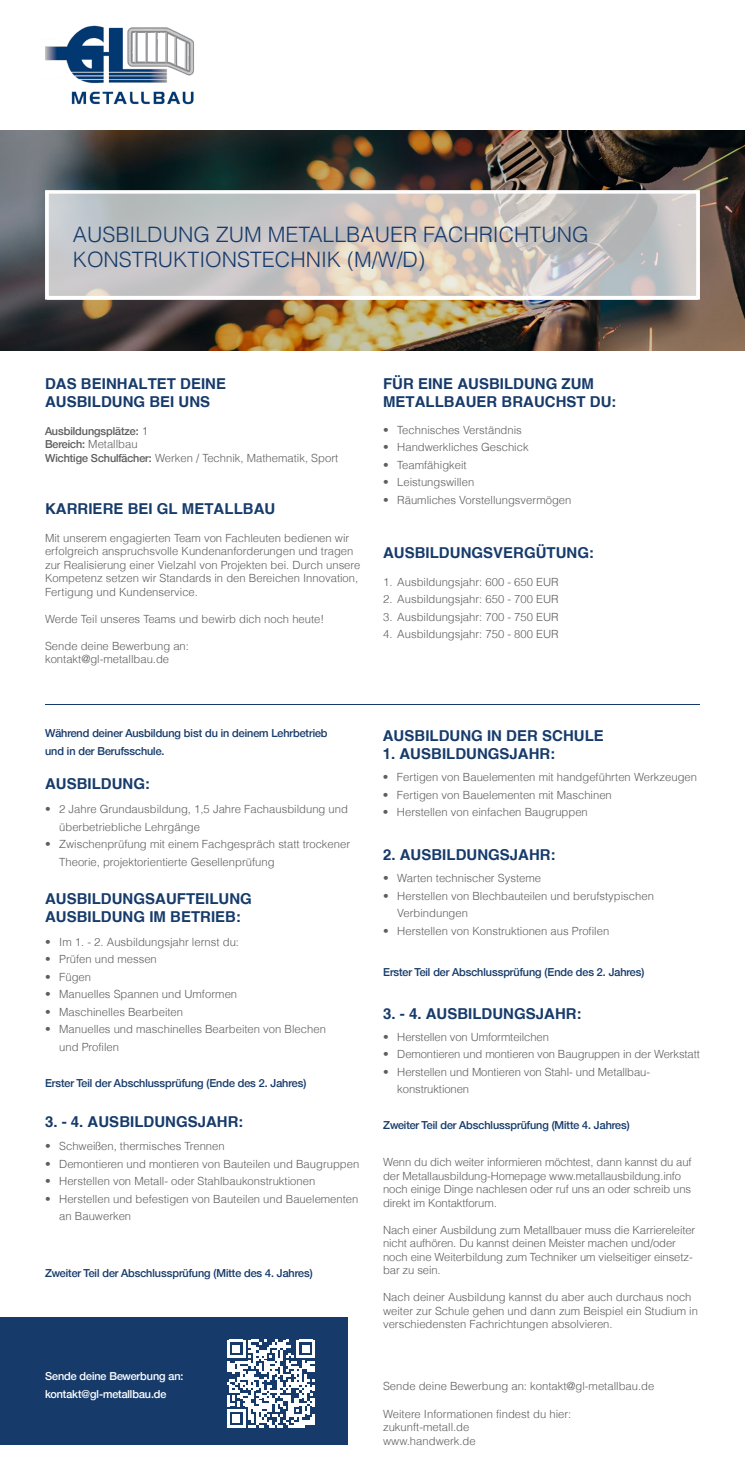
<style>
.page{position:relative;width:745px;height:1482px;background:#fff}
.page>*{position:absolute;margin:0;border:0;box-sizing:border-box;transform-origin:0 0}
.t1{font:300 21.25px/25.5px "Helvetica";color:#163b6b}
.t2{font:700 15px "Helvetica";color:#163b6b}
.t3{font:300 11.25px/13.5px "Helvetica";color:#5e5e5e}
.t4{font:500 11.25px "Helvetica";color:#163b6b}
.t5{font:500 11.25px "Helvetica";color:#fff}
.t6{font:500 11.25px "Helvetica";color:#5e5e5e}
.s1{font-weight:300}
.s2{font-weight:500}
</style>
<div class="page">
<div style="left:0;top:1317px;width:347px;height:127px;background:#163b6b"></div>
<img style="left:0;top:130px;width:744px;height:220px">
<div style="left:45px;top:190px;width:654px;height:109px;border:4px solid #fff"></div>
<svg style="left:47px;top:194px;width:650px;height:105px;background:#cbc7c4"></svg>
<svg style="left:227px;top:1339px;width:87px;height:88px"></svg>
<img style="left:45px;top:25px;width:149px;height:80px">
<hr style="left:45px;top:704px;width:654px;height:1px;background:#163b6b">
<p class="t1" style="left:73px;top:221px;width:517px">AUSBILDUNG ZUM METALLBAUER FACHRICHTUNG<br>KONSTRUKTIONSTECHNIK (M/W/D)</p>
<p class="t2" style="left:45px;top:375px;width:182px">DAS BEINHALTET DEINE</p>
<p class="t2" style="left:45px;top:393px;width:166px">AUSBILDUNG BEI UNS</p>
<p class="t6" style="left:45px;top:424px;width:104px">Ausbildungsplätze: <span class="s1">1</span></p>
<p class="t3" style="left:45px;top:437px;width:94px"><span class="s2">Bereich:</span> Metallbau</p>
<p class="t3" style="left:45px;top:451px;width:295px"><span class="s2">Wichtige Schulfächer:</span> Werken / Technik, Mathematik, Sport</p>
<p class="t2" style="left:45px;top:499px;width:231px">KARRIERE BEI GL METALLBAU</p>
<p class="t3" style="left:45px;top:530px;width:316px">Mit unserem engagierten Team von Fachleuten bedienen wir erfolgreich anspruchsvolle Kundenanforderungen und tragen zur Realisierung einer Vielzahl von Projekten bei. Durch unsere Kompetenz setzen wir Standards in den Bereichen Innovation, Fertigung und Kundenservice.</p>
<p class="t3" style="left:45px;top:611px;width:280px">Werde Teil unseres Teams und bewirb dich noch heute!</p>
<p class="t3" style="left:45px;top:638px;width:145px">Sende deine Bewerbung an:</p>
<p class="t3" style="left:45px;top:652px;width:126px">kontakt@gl-metallbau.de</p>
<p class="t2" style="left:383px;top:375px;width:212px">FÜR EINE AUSBILDUNG ZUM</p>
<p class="t2" style="left:383px;top:393px;width:235px">METALLBAUER BRAUCHST DU:</p>
<p class="t3" style="left:383px;top:423px;width:140px">• Technisches Verständnis</p>
<p class="t3" style="left:383px;top:440px;width:147px">• Handwerkliches Geschick</p>
<p class="t3" style="left:383px;top:458px;width:85px">• Teamfähigkeit</p>
<p class="t3" style="left:383px;top:475px;width:93px">• Leistungswillen</p>
<p class="t3" style="left:383px;top:493px;width:190px">• Räumliches Vorstellungsvermögen</p>
<p class="t2" style="left:383px;top:544px;width:212px">AUSBILDUNGSVERGÜTUNG:</p>
<p class="t3" style="left:383px;top:575px;width:180px">1. Ausbildungsjahr: 600€ - 650 EUR €</p>
<p class="t3" style="left:383px;top:592px;width:177px">2. Ausbildungsjahr: 650€ - 700 €EUR</p>
<p class="t3" style="left:383px;top:610px;width:177px">3. Ausbildungsjahr: 700€ - 750 EUR</p>
<p class="t3" style="left:383px;top:627px;width:180px">4. Ausbildungsjahr: 750€ - 800 EUR €</p>
<p class="t4" style="left:45px;top:726px;width:284px">Während deiner Ausbildung bist du in deinem Lehrbetrieb</p>
<p class="t4" style="left:45px;top:744px;width:121px">und in der Berufsschule.</p>
<p class="t2" style="left:45px;top:775px;width:106px">AUSBILDUNG:</p>
<p class="t3" style="left:59px;top:800px;width:290px;line-height:17.5px;text-indent:-14px">• 2 Jahre Grundausbildung, 1,5 Jahre Fachausbildung und überbetriebliche Lehrgänge</p>
<p class="t3" style="left:59px;top:835px;width:292px;line-height:17.5px;text-indent:-14px">• Zwischenprüfung mit einem Fachgespräch statt trockener<br>Theorie, projektorientierte Gesellenprüfung</p>
<p class="t2" style="left:45px;top:889px;width:208px">AUSBILDUNGSAUFTEILUNG</p>
<p class="t2" style="left:45px;top:907px;width:197px">AUSBILDUNG IM BETRIEB:</p>
<p class="t3" style="left:45px;top:934px;width:195px">• Im 1. - 2. Ausbildungsjahr lernst du:</p>
<p class="t3" style="left:45px;top:952px;width:113px">• Prüfen und messen</p>
<p class="t3" style="left:45px;top:969px;width:48px">• Fügen</p>
<p class="t3" style="left:45px;top:987px;width:193px">• Manuelles Spannen und Umformen</p>
<p class="t3" style="left:45px;top:1004px;width:139px">• Maschinelles Bearbeiten</p>
<p class="t3" style="left:59px;top:1020px;width:268px;line-height:17.5px;text-indent:-14px">• Manuelles und maschinelles Bearbeiten von Blechen und Profilen</p>
<p class="t4" style="left:45px;top:1076px;width:262px">Erster Teil der Abschlussprüfung (Ende des 2. Jahres)</p>
<p class="t2" style="left:45px;top:1112px;width:200px">3. - 4. AUSBILDUNGSJAHR:</p>
<p class="t3" style="left:45px;top:1139px;width:181px">• Schweißen, thermisches Trennen</p>
<p class="t3" style="left:45px;top:1156px;width:315px">• Demontieren und montieren von Bauteilen und Baugruppen</p>
<p class="t3" style="left:45px;top:1174px;width:271px">• Herstellen von Metall- oder Stahlbaukonstruktionen</p>
<p class="t3" style="left:59px;top:1189px;width:300px;line-height:17.5px;text-indent:-14px">• Herstellen und befestigen von Bauteilen und Bauelementen an Bauwerken</p>
<p class="t4" style="left:45px;top:1266px;width:269px">Zweiter Teil der Abschlussprüfung (Mitte des 4. Jahres)</p>
<p class="t5" style="left:45px;top:1369px;width:140px">Sende deine Bewerbung an:</p>
<p class="t5" style="left:45px;top:1386px;width:123px">kontakt@gl-metallbau.de</p>
<p class="t2" style="left:382px;top:727px;width:222px">AUSBILDUNG IN DER SCHULE</p>
<p class="t2" style="left:382px;top:745px;width:174px">1. AUSBILDUNGSJAHR:</p>
<p class="t3" style="left:382px;top:770px;width:315px">• Fertigen von Bauelementen mit handgeführten Werkzeugen</p>
<p class="t3" style="left:382px;top:787px;width:230px">• Fertigen von Bauelementen mit Maschinen</p>
<p class="t3" style="left:382px;top:805px;width:206px">• Herstellen von einfachen Baugruppen</p>
<p class="t2" style="left:383px;top:846px;width:174px">2. AUSBILDUNGSJAHR:</p>
<p class="t3" style="left:383px;top:871px;width:159px">• Warten technischer Systeme</p>
<p class="t3" style="left:397px;top:886px;width:258px;line-height:17.5px;text-indent:-14px">• Herstellen von Blechbauteilen und berufstypischen<br>Verbindungen</p>
<p class="t3" style="left:383px;top:923px;width:227px">• Herstellen von Konstruktionen aus Profilen</p>
<p class="t4" style="left:383px;top:964px;width:262px">Erster Teil der Abschlussprüfung (Ende des 2. Jahres)</p>
<p class="t2" style="left:383px;top:1004px;width:200px">3. - 4. AUSBILDUNGSJAHR:</p>
<p class="t3" style="left:383px;top:1029px;width:167px">• Herstellen von Umformteilchen</p>
<p class="t3" style="left:383px;top:1047px;width:318px">• Demontieren und montieren von Baugruppen in der Werkstatt</p>
<p class="t3" style="left:397px;top:1062px;width:254px;line-height:17.5px;text-indent:-14px">• Herstellen und Montieren von Stahl- und Metallbau&shy;konstruktionen</p>
<p class="t4" style="left:383px;top:1118px;width:248px">Zweiter Teil der Abschlussprüfung (Mitte 4. Jahres)</p>
<p class="t3" style="left:383px;top:1154px;width:310px">Wenn du dich weiter informieren möchtest, dann kannst du auf der Metallausbildung-Homepage www.metallausbildung.info noch einige Dinge nachlesen oder ruf uns an oder schreib uns direkt im Kontaktforum.</p>
<p class="t3" style="left:383px;top:1222px;width:313px">Nach einer Ausbildung zum Metallbauer muss die Karriereleiter nicht aufhören. Du kannst deinen Meister machen und/oder noch eine Weiterbildung zum Techniker um vielseitiger einsetz&shy;bar zu sein.</p>
<p class="t3" style="left:383px;top:1289px;width:316px">Nach deiner Ausbildung kannst du aber auch durchaus noch weiter zur Schule gehen und dann zum Beispiel ein Studium in verschiedensten Fachrichtungen absolvieren.</p>
<p class="t3" style="left:383px;top:1379px;width:272px">Sende deine Bewerbung an: kontakt@gl-metallbau.de</p>
<p class="t3" style="left:383px;top:1406px;width:190px">Weitere Informationen findest du hier:</p>
<p class="t3" style="left:383px;top:1419px;width:88px">zukunft-metall.de</p>
<p class="t3" style="left:383px;top:1433px;width:94px">www.handwerk.de</p>
</div>
